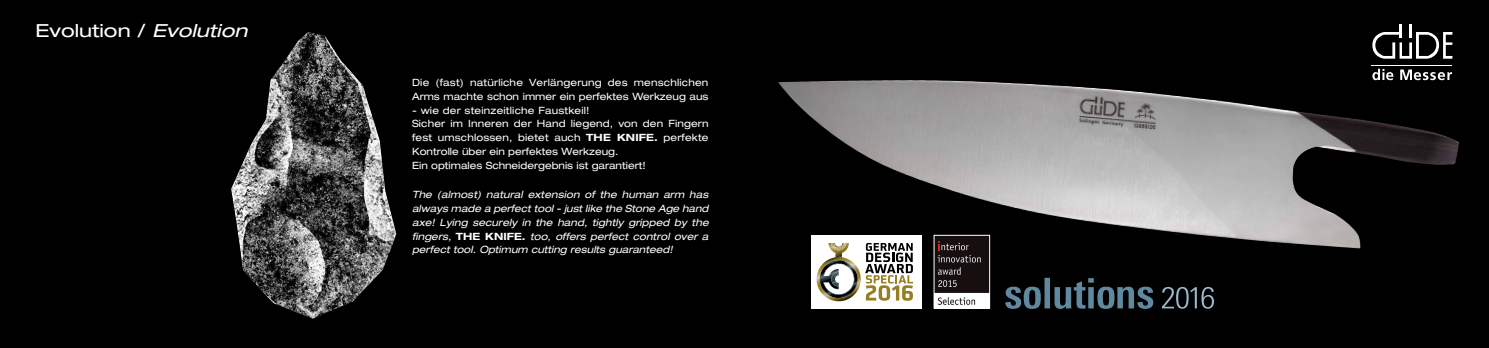
<style>
.page{position:relative;width:1489px;height:348px;background:#fff}
.page>*{position:absolute;margin:0;border:0;box-sizing:border-box;transform-origin:0 0}
.t1{font:expanded 18px "Helvetica Neue LT Std";color:#fff;scale:1.11 1}
.t2{font:expanded 10px/13.8px "Helvetica Neue LT Std";letter-spacing:.015em;color:#fff}
.t3{font:italic expanded 10px/13.8px "Helvetica Neue LT Std";color:#fff;text-align:justify}
.s1{font-style:italic}
.s2{font-weight:700}
.s3{font-weight:700;font-style:normal}
</style>
<div class="page">
<div style="left:0;top:0;width:1488px;height:347px;background:#000"></div>
<img style="left:778px;top:80px;width:680px;height:168px">
<hr style="left:1371px;top:65px;width:81px;height:1px;background:#fff">
<svg style="left:1372px;top:25px;width:80px;height:34px"></svg>
<svg style="left:1372px;top:69px;width:21px;height:11px"></svg>
<svg style="left:1400px;top:69px;width:51px;height:11px"></svg>
<img style="left:231px;top:32px;width:165px;height:286px">
<div style="left:811px;top:234px;width:110px;height:74px;background:#fff"></div>
<img style="left:816px;top:243px;width:44px;height:58px">
<svg style="left:831px;top:243px;width:15px;height:7px"></svg>
<svg style="left:819px;top:259px;width:38px;height:39px"></svg>
<svg style="left:865px;top:242px;width:48px;height:58px"></svg>
<svg style="left:1162px;top:286px;width:51px;height:22px"></svg>
<svg style="left:1005px;top:277px;width:148px;height:31px"></svg>
<img style="left:935px;top:236px;width:52px;height:70px">
<div style="left:933px;top:234px;width:56px;height:74px;border:1px solid #fff"></div>
<h1 class="t1" style="left:35px;top:20px;width:192px">Evolution / <span class="s1">Evolution</span></h1>
<p class="t2" style="left:412px;top:75px;width:298px">Die (fast) natürliche Verlängerung des menschlichen<br>Arms machte schon immer ein perfektes Werkzeug aus</p>
<p class="t2" style="left:412px;top:103px;width:298px">- wie der steinzeitliche Faustkeil!<br>Sicher im Inneren der Hand liegend, von den Fingern fest umschlossen, bietet auch <span class="s2">THE KNIFE.</span> perfekte Kontrolle über ein perfektes Werkzeug.<br>Ein optimales Schneidergebnis ist garantiert!</p>
<p class="t3" style="left:412px;top:188px;width:298px">The (almost) natural extension of the human arm has always made a perfect tool - just like the Stone Age hand axe! Lying securely in the hand, tightly gripped by the fingers, <span class="s3">THE KNIFE.</span> too, offers perfect control over a perfect tool. Optimum cutting results guaranteed!</p>
</div>
